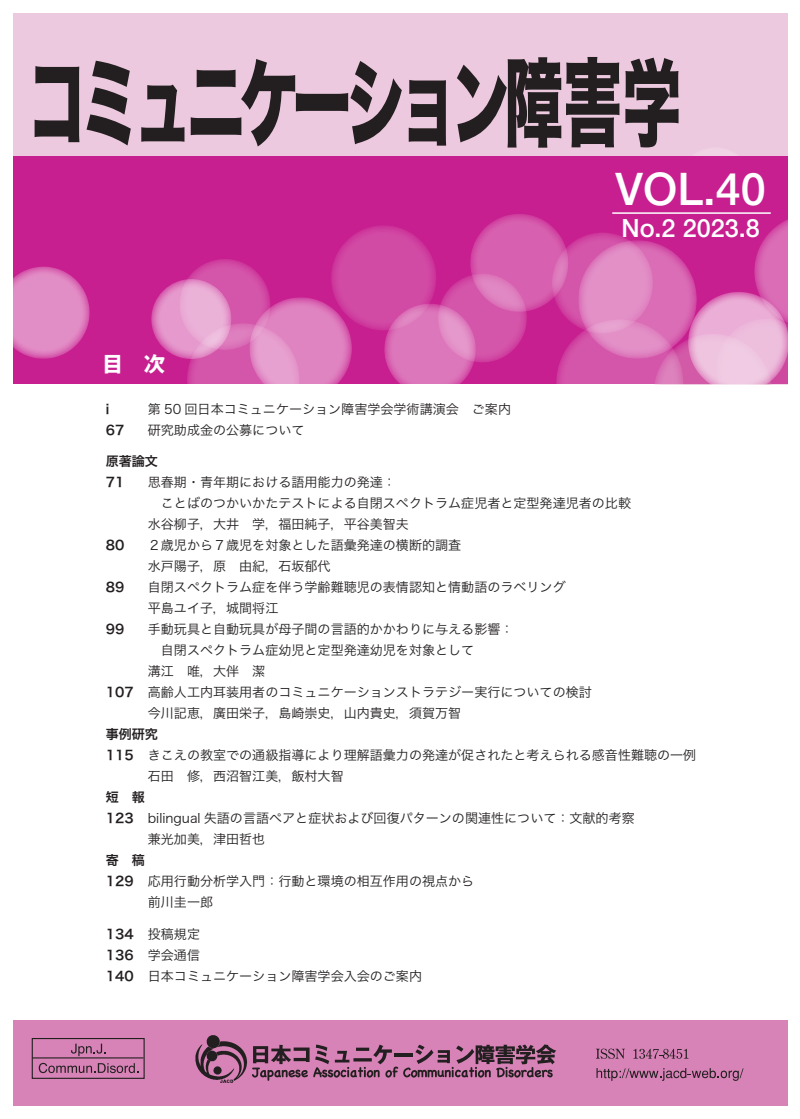
<style>
.page{position:relative;width:800px;height:1119px;background:#fff}
.page>*{position:absolute;margin:0;border:0;box-sizing:border-box;transform-origin:0 0}
.t1{font:700 45px "Futo Go B101";color:#fff}
.t2{font:700 25.2px "Futo Go B101";color:#fff}
.t3{font:700 21px "Gothic MB101";color:#fff}
.t4{font:13.05px/21px "Hira Kaku Pro W3";color:#231f20}
.t5{font:13.05px "Hira Kaku Pro W6";color:#231f20}
</style>
<div class="page">
<div style="left:13px;top:13px;width:774px;height:145px;background:#edc9df"></div>
<div style="left:13px;top:1020px;width:774px;height:86px;background:#d883b7"></div>
<div style="left:676px;top:147px;width:77px;height:77px;background:#f0d3e5;border-radius:50%"></div>
<div style="left:13px;top:156px;width:774px;height:228px;background:#c71f8f"></div>
<svg style="left:13px;top:266px;width:77px;height:93px"></svg>
<svg style="left:151px;top:279px;width:80px;height:80px;background:#e087c3"></svg>
<svg style="left:179px;top:259px;width:91px;height:91px;background:#d866b2"></svg>
<svg style="left:187px;top:297px;width:165px;height:87px;background:#dd7bbc"></svg>
<svg style="left:384px;top:304px;width:91px;height:80px;background:#da6cb5"></svg>
<svg style="left:331px;top:225px;width:105px;height:105px;background:#d049a3"></svg>
<svg style="left:556px;top:220px;width:231px;height:164px"></svg>
<svg style="left:578px;top:240px;width:118px;height:118px;background:#de7ebe"></svg>
<svg style="left:438px;top:274px;width:88px;height:88px;background:#d761af"></svg>
<svg style="left:470px;top:214px;width:98px;height:98px;background:#d763b0"></svg>
<svg style="left:35px;top:66px;width:44px;height:76px"></svg>
<svg style="left:86px;top:61px;width:45px;height:84px"></svg>
<svg style="left:141px;top:84px;width:43px;height:58px"></svg>
<svg style="left:191px;top:59px;width:211px;height:87px"></svg>
<svg style="left:408px;top:80px;width:38px;height:66px"></svg>
<svg style="left:457px;top:57px;width:162px;height:91px"></svg>
<svg style="left:625px;top:58px;width:53px;height:89px"></svg>
<div style="left:32px;top:1037px;width:113px;height:41px;border:1px solid #231f20"></div>
<svg style="left:71px;top:1043px;width:35px;height:12px"></svg>
<svg style="left:39px;top:1062px;width:99px;height:10px"></svg>
<hr style="left:32px;top:1057px;width:111px;height:1px;background:#231f20">
<svg style="left:252px;top:1044px;width:304px;height:36px"></svg>
<svg style="left:596px;top:1048px;width:28px;height:10px"></svg>
<svg style="left:633px;top:1048px;width:55px;height:10px"></svg>
<svg style="left:596px;top:1068px;width:147px;height:12px"></svg>
<img style="left:195px;top:1035px;width:53px;height:48px">
<hr style="left:612px;top:212px;width:158px;height:2px;background:#fff">
<h3 class="t3" style="left:102px;top:348px;width:64px">目　次</h3>
<p class="t4" style="left:148px;top:397px;width:364px">第 50 回日本コミュニケーション障害学会学術講演会　ご案内</p>
<p class="t5" style="left:106px;top:397px;width:5px">i</p>
<p class="t4" style="left:148px;top:418px;width:158px">研究助成金の公募について</p>
<p class="t5" style="left:106px;top:418px;width:20px">67</p>
<p class="t5" style="left:106px;top:449px;width:54px">原著論文</p>
<p class="t4" style="left:148px;top:470px;width:249px">思春期・青年期における語用能力の発達：</p>
<p class="t5" style="left:106px;top:470px;width:20px">71</p>
<h1 class="t1" style="left:615px;top:162px;width:152px">VOL.40</h1>
<h2 class="t2" style="left:621px;top:213px;width:140px">No.2 2023.8</h2>
<p class="t5" style="left:106px;top:533px;width:20px">80</p>
<p class="t5" style="left:106px;top:575px;width:20px">89</p>
<p class="t5" style="left:106px;top:617px;width:20px">99</p>
<p class="t5" style="left:106px;top:680px;width:29px">107</p>
<p class="t4" style="left:148px;top:491px;width:484px">　ことばのつかいかたテストによる自閉スペクトラム症児者と定型発達児者の比較水谷柳子，大井　学，福田純子，平谷美智夫<br>２歳児から７歳児を対象とした語彙発達の横断的調査</p>
<p class="t4" style="left:148px;top:554px;width:419px">水戸陽子，原　由紀，石坂郁代<br>自閉スペクトラム症を伴う学齢難聴児の表情認知と情動語のラベリング</p>
<p class="t4" style="left:148px;top:596px;width:367px">平島ユイ子，城間将江<br>手動玩具と自動玩具が母子間の言語的かかわりに与える影響：</p>
<p class="t4" style="left:148px;top:638px;width:445px">　自閉スペクトラム症幼児と定型発達幼児を対象として<br>溝江　唯，大伴　潔<br>高齢人工内耳装用者のコミュニケーションストラテジー実行についての検討</p>
<p class="t4" style="left:148px;top:701px;width:315px">今川記恵，廣田栄子，島崎崇史，山内貴史，須賀万智</p>
<p class="t5" style="left:106px;top:722px;width:54px">事例研究</p>
<p class="t4" style="left:148px;top:743px;width:550px">きこえの教室での通級指導により理解語彙力の発達が促されたと考えられる感音性難聴の一例</p>
<p class="t5" style="left:106px;top:743px;width:29px">115</p>
<p class="t4" style="left:148px;top:764px;width:197px">石田　修，西沼智江美，飯村大智</p>
<p class="t5" style="left:106px;top:785px;width:41px">短　報</p>
<p class="t5" style="left:106px;top:806px;width:29px">123</p>
<p class="t4" style="left:148px;top:806px;width:488px">bilingual 失語の言語ペアと症状および回復パターンの関連性について：文献的考察</p>
<p class="t4" style="left:148px;top:827px;width:119px">兼光加美，津田哲也</p>
<p class="t5" style="left:106px;top:848px;width:41px">寄　稿</p>
<p class="t5" style="left:106px;top:869px;width:29px">129</p>
<p class="t4" style="left:148px;top:869px;width:328px">応用行動分析学入門：行動と環境の相互作用の視点から</p>
<p class="t5" style="left:106px;top:922px;width:29px">134</p>
<p class="t4" style="left:148px;top:890px;width:67px">前川圭一郎</p>
<p class="t4" style="left:148px;top:922px;width:54px">投稿規定</p>
<p class="t5" style="left:106px;top:943px;width:29px">136</p>
<p class="t4" style="left:148px;top:943px;width:54px">学会通信</p>
<p class="t5" style="left:106px;top:964px;width:29px">140</p>
<p class="t4" style="left:148px;top:964px;width:276px">日本コミュニケーション障害学会入会のご案内</p>
</div>
